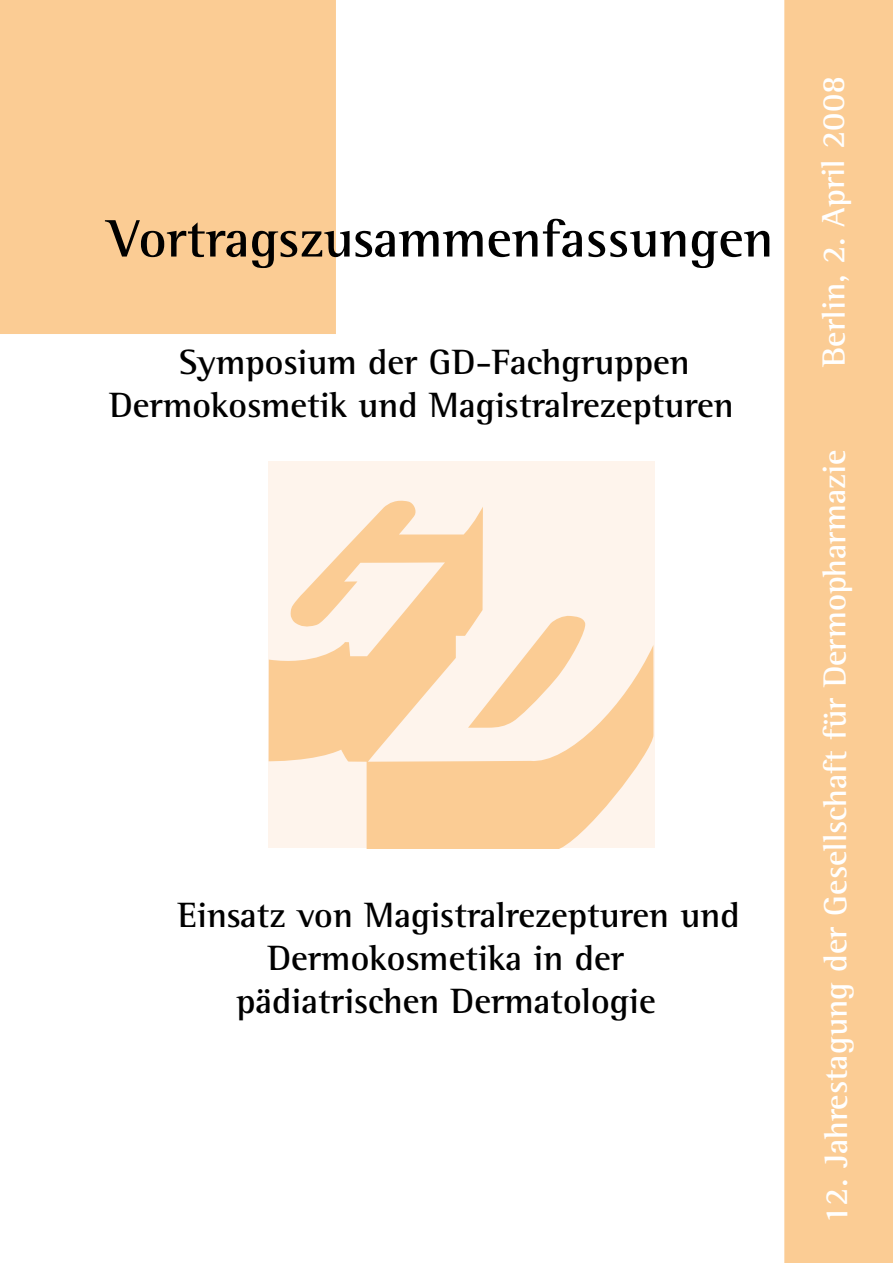
<style>
.page{position:relative;width:893px;height:1263px;background:#fff}
.page>*{position:absolute;margin:0;border:0;box-sizing:border-box;transform-origin:0 0}
.t1{font:700 54px "Agfa Rotis Semi Serif";color:#000}
.t2{font:700 36px/43.2px "Agfa Rotis Semi Serif";color:#000}
.t3{font:700 33px "Agfa Rotis Semi Serif";letter-spacing:-.005em;color:#fff}
</style>
<div class="page">
<div style="left:0;top:0;width:336px;height:334px;background:#fbcc94"></div>
<div style="left:784px;top:0;width:109px;height:1263px;background:#fbcc94"></div>
<div style="left:268px;top:461px;width:387px;height:387px;background:#fef4ec"></div>
<svg style="left:269px;top:500px;width:385px;height:348px"></svg>
<svg style="left:468px;top:615px;width:119px;height:113px"></svg>
<h1 class="t1" style="left:108px;top:206px;width:667px">Vortragszusammenfassungen</h1>
<p class="t2" style="left:110px;top:340px;width:626px;text-indent:70px">Symposium der GD-Fachgruppen<br>Dermokosmetik und Magistralrezepturen</p>
<p class="t2" style="left:178px;top:892px;width:564px">Einsatz von Magistralrezepturen und</p>
<p class="t2" style="left:268px;top:936px;width:358px">Dermokosmetika in der</p>
<p class="t2" style="left:236px;top:979px;width:421px">pädiatrischen Dermatologie</p>
<p class="t3" style="left:814px;top:367px;width:293px;rotate:-90deg">Berlin, 2. April 2008</p>
<p class="t3" style="left:815px;top:1224px;width:776px;rotate:-90deg">12. Jahrestagung der Gesellschaft für Dermopharmazie</p>
</div>
